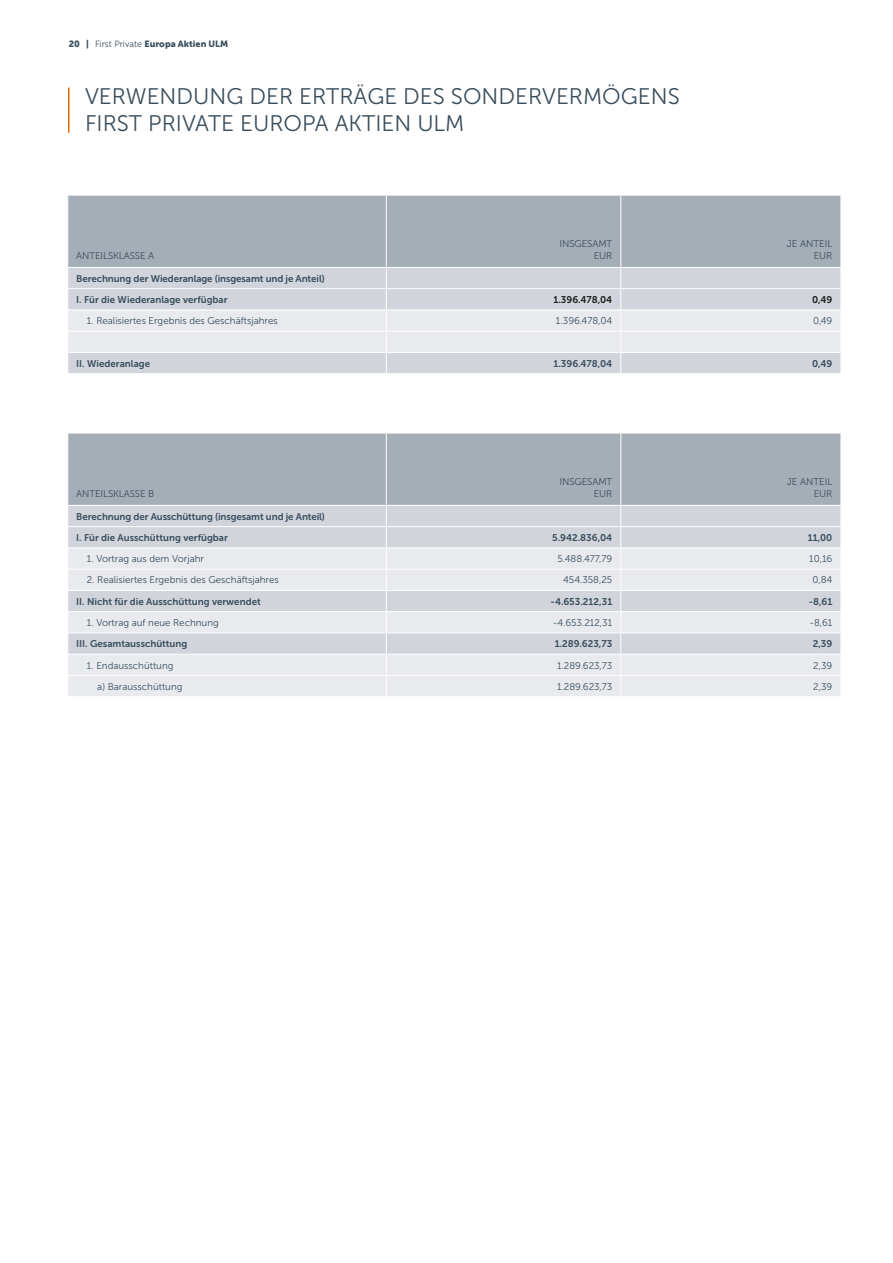
<style>
.page{position:relative;width:893px;height:1263px;background:#fff}
.page>*{position:absolute;margin:0;border:0;box-sizing:border-box;transform-origin:0 0}
.t1{font:22.5px/27px "Museo Sans 300";color:#394d5c}
.t2{font:9.75px/11.7px "Museo Sans 300";color:#394d5c;text-align:right}
.t3{font:9.75px/21.3px "Museo Sans 700";color:#394d5c}
.t4{font:9.75px "Museo Sans 700";color:#1d1d1b}
.t5{font:9px "Museo Sans 900";color:#394d5c}
.s1{font-family:"Museo Sans 300"}
</style>
<div class="page">
<hr style="left:68px;top:87px;width:2px;height:46px;background:#dc6b02">
<div style="left:68px;top:196px;width:773px;height:71px;background:#a5adb7"></div>
<hr style="left:386px;top:196px;width:1px;height:71px;background:#fff">
<hr style="left:620px;top:196px;width:1px;height:71px;background:#fff">
<svg style="left:68px;top:268px;width:773px;height:105px;background:#dbdee3"></svg>
<div style="left:68px;top:434px;width:773px;height:71px;background:#a5adb7"></div>
<div style="left:68px;top:506px;width:773px;height:41px;background:#d1d4db"></div>
<svg style="left:68px;top:548px;width:773px;height:148px;background:#e1e4e8"></svg>
<hr style="left:67px;top:526px;width:319px;height:1px;background:#fff">
<hr style="left:386px;top:526px;width:235px;height:1px;background:#fff">
<hr style="left:387px;top:569px;width:234px;height:1px;background:#fff">
<hr style="left:387px;top:590px;width:234px;height:1px;background:#fff">
<hr style="left:387px;top:611px;width:234px;height:1px;background:#fff">
<hr style="left:387px;top:632px;width:234px;height:1px;background:#fff">
<hr style="left:387px;top:654px;width:234px;height:1px;background:#fff">
<hr style="left:387px;top:675px;width:234px;height:1px;background:#fff">
<hr style="left:68px;top:569px;width:318px;height:1px;background:#fff">
<hr style="left:68px;top:590px;width:318px;height:1px;background:#fff">
<hr style="left:68px;top:611px;width:318px;height:1px;background:#fff">
<hr style="left:68px;top:632px;width:318px;height:1px;background:#fff">
<hr style="left:68px;top:654px;width:318px;height:1px;background:#fff">
<hr style="left:68px;top:675px;width:318px;height:1px;background:#fff">
<hr style="left:621px;top:569px;width:220px;height:1px;background:#fff">
<hr style="left:621px;top:590px;width:220px;height:1px;background:#fff">
<hr style="left:621px;top:611px;width:220px;height:1px;background:#fff">
<hr style="left:621px;top:632px;width:220px;height:1px;background:#fff">
<hr style="left:621px;top:654px;width:220px;height:1px;background:#fff">
<hr style="left:621px;top:675px;width:220px;height:1px;background:#fff">
<hr style="left:621px;top:526px;width:220px;height:1px;background:#fff">
<hr style="left:386px;top:434px;width:1px;height:71px;background:#fff">
<svg style="left:386px;top:506px;width:1px;height:190px"></svg>
<hr style="left:620px;top:434px;width:1px;height:71px;background:#fff">
<svg style="left:620px;top:506px;width:1px;height:190px"></svg>
<p class="t5" style="left:69px;top:39px;width:161px">20 | <span class="s1">First Private</span> Europa Aktien ULM</p>
<h1 class="t1" style="left:85px;top:83px;width:596px">VERWENDUNG DER ERTRÄGE DES SONDERVERMÖGENS<br>FIRST PRIVATE EUROPA AKTIEN ULM</h1>
<p class="t2" style="left:76px;top:250px;width:79px">ANTEILSKLASSE A</p>
<p class="t2" style="left:560px;top:238px;width:54px">INSGESAMT<br>EUR</p>
<p class="t2" style="left:787px;top:238px;width:47px">JE ANTEIL<br>EUR</p>
<p class="t3" style="left:76px;top:268px;width:250px">Berechnung der Wiederanlage (insgesamt und je Anteil)<br>I. Für die Wiederanlage verfügbar</p>
<p class="t4" style="left:553px;top:294px;width:60px">1.396.478,04</p>
<p class="t4" style="left:812px;top:294px;width:22px">0,49</p>
<p class="t2" style="left:87px;top:315px;width:192px">1. Realisiertes Ergebnis des Geschäftsjahres</p>
<p class="t2" style="left:556px;top:315px;width:58px">1.396.478,04</p>
<p class="t2" style="left:813px;top:315px;width:21px">0,49</p>
<p class="t3" style="left:76px;top:353px;width:75px">II. Wiederanlage</p>
<p class="t3" style="left:553px;top:353px;width:60px">1.396.478,04</p>
<p class="t3" style="left:812px;top:353px;width:22px">0,49</p>
<p class="t2" style="left:76px;top:488px;width:79px">ANTEILSKLASSE B</p>
<p class="t2" style="left:560px;top:476px;width:54px">INSGESAMT<br>EUR</p>
<p class="t2" style="left:787px;top:476px;width:47px">JE ANTEIL<br>EUR</p>
<p class="t3" style="left:76px;top:506px;width:250px">Berechnung der Ausschüttung (insgesamt und je Anteil)<br>I. Für die Ausschüttung verfügbar</p>
<p class="t3" style="left:552px;top:527px;width:62px">5.942.836,04</p>
<p class="t3" style="left:808px;top:527px;width:26px">11,00</p>
<p class="t2" style="left:87px;top:553px;width:119px">1. Vortrag aus dem Vorjahr</p>
<p class="t2" style="left:558px;top:553px;width:56px">5.488.477,79</p>
<p class="t2" style="left:809px;top:553px;width:25px">10,16</p>
<p class="t2" style="left:87px;top:574px;width:193px">2. Realisiertes Ergebnis des Geschäftsjahres</p>
<p class="t2" style="left:563px;top:574px;width:51px">454.358,25</p>
<p class="t2" style="left:813px;top:574px;width:21px">0,84</p>
<p class="t3" style="left:76px;top:591px;width:186px">II. Nicht für die Ausschüttung verwendet</p>
<p class="t3" style="left:551px;top:591px;width:63px">-4.653.212,31</p>
<p class="t3" style="left:809px;top:591px;width:25px">-8,61</p>
<p class="t2" style="left:87px;top:617px;width:134px">1. Vortrag auf neue Rechnung</p>
<p class="t2" style="left:553px;top:617px;width:61px">-4.653.212,31</p>
<p class="t2" style="left:809px;top:617px;width:25px">-8,61</p>
<p class="t3" style="left:76px;top:633px;width:113px">III. Gesamtausschüttung</p>
<p class="t3" style="left:555px;top:633px;width:59px">1.289.623,73</p>
<p class="t3" style="left:813px;top:633px;width:21px">2,39</p>
<p class="t2" style="left:87px;top:659px;width:88px">1. Endausschüttung</p>
<p class="t2" style="left:557px;top:659px;width:57px">1.289.623,73</p>
<p class="t2" style="left:813px;top:659px;width:21px">2,39</p>
<p class="t2" style="left:97px;top:681px;width:87px">a) Barausschüttung</p>
<p class="t2" style="left:557px;top:681px;width:57px">1.289.623,73</p>
<p class="t2" style="left:813px;top:681px;width:21px">2,39</p>
</div>
